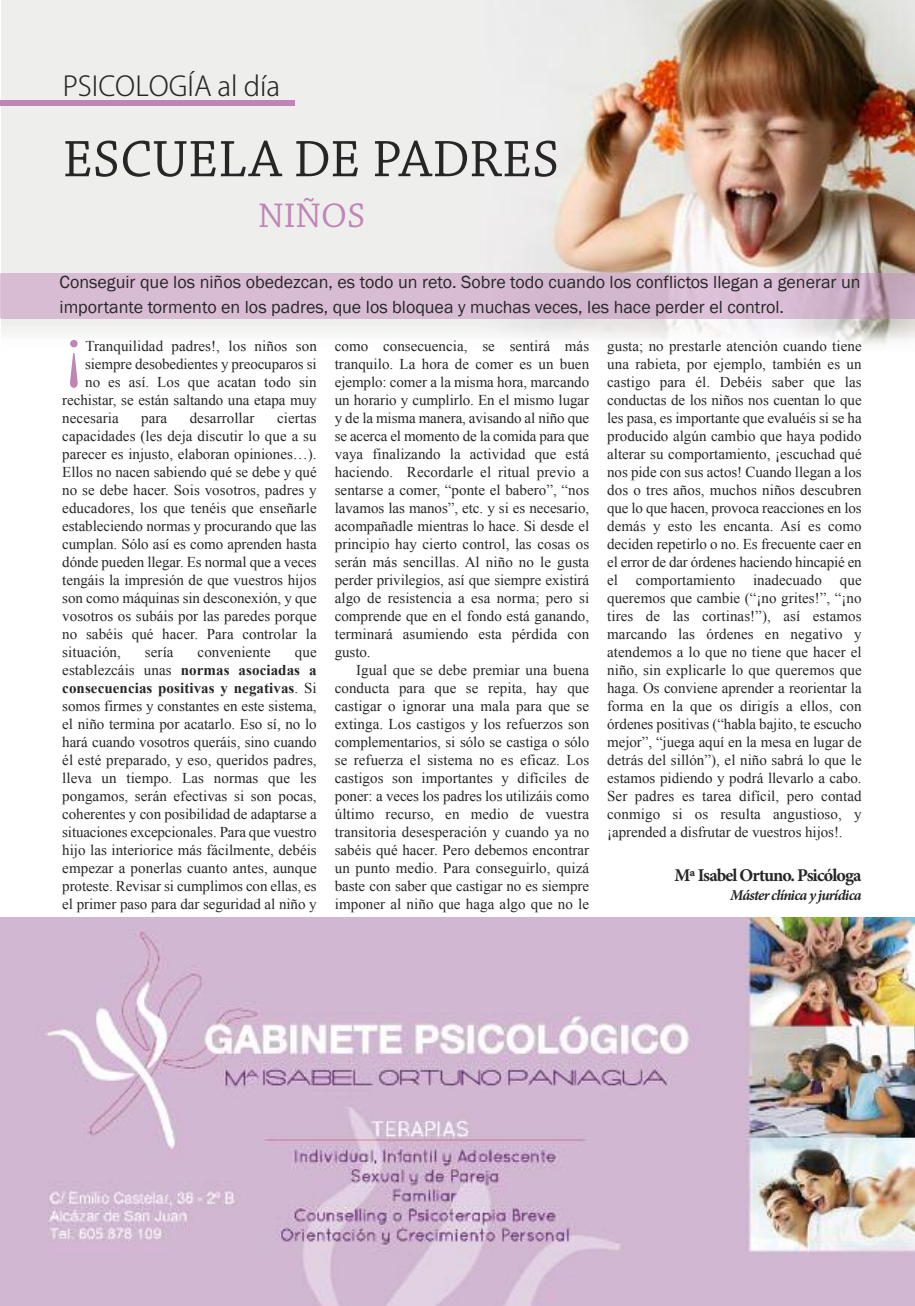
<style>
.page{position:relative;width:915px;height:1306px;background:#fff}
.page>*{position:absolute;margin:0;border:0;box-sizing:border-box;transform-origin:0 0}
.t1{font:69.3px "Times New Roman";color:#c085b7}
.t2{font:54px "Chaparral Pro";letter-spacing:.005em;color:#272627}
.t3{font:36px "Chaparral Pro";color:#c085b7}
.t4{font:300 27px "Koz Go Pro";color:#272627}
.t5{font:18px/25.5px "Franklin Gothic";color:#272627}
.t6{font:700 18px "Minion Pro";letter-spacing:-.05em;color:#272627}
.t7{font:15px/18px "Times New Roman";letter-spacing:.005em;color:#272627;text-align:justify}
.t8{font:italic 700 15px "Minion Pro";letter-spacing:-.055em;color:#272627}
.s1{font-weight:700}
</style>
<div class="page">
<img style="left:1px;top:0;width:913px;height:346px">
<hr style="left:0;top:273px;width:1px;height:45px;background:#e1c5dd">
<hr style="left:914px;top:273px;width:1px;height:45px;background:#e1c5dd">
<img style="left:1px;top:273px;width:913px;height:45px">
<div style="left:0;top:100px;width:294px;height:6px;background:#c085b7"></div>
<img style="left:1px;top:917px;width:913px;height:387px">
<h3 class="t4" style="left:63px;top:68px;width:219px">PSICOLOGÍA al día</h3>
<h2 class="t2" style="left:63px;top:139px;width:497px">ESCUELA DE PADRES</h2>
<h3 class="t3" style="left:258px;top:202px;width:108px">NIÑOS</h3>
<p class="t5" style="left:60px;top:269px;width:802px">Conseguir que los niños obedezcan, es todo un reto. Sobre todo cuando los conflictos llegan a generar un importante tormento en los padres, que los bloquea y muchas veces, les hace perder el control.</p>
<h1 class="t1" style="left:62px;top:311px;width:25px">¡</h1>
<p class="t7" style="left:85px;top:336px;width:233px">Tranquilidad padres!, los niños son</p>
<p class="t7" style="left:85px;top:354px;width:233px">siempre desobedientes y preocuparos si</p>
<p class="t7" style="left:85px;top:372px;width:233px">no es así. Los que acatan todo sin</p>
<p class="t7" style="left:62px;top:390px;width:256px">rechistar, se están saltando una etapa muy</p>
<p class="t7" style="left:62px;top:408px;width:58px">necesaria</p>
<p class="t7" style="left:141px;top:408px;width:28px">para</p>
<p class="t7" style="left:190px;top:408px;width:66px">desarrollar</p>
<p class="t7" style="left:62px;top:408px;width:256px;text-indent:215px">ciertas capacidades (les deja discutir lo que a su parecer es injusto, elaboran opiniones…).<br>Ellos no nacen sabiendo qué se debe y qué no se debe hacer. Sois vosotros, padres y educadores, los que tenéis que enseñarle estableciendo normas y procurando que las cumplan. Sólo así es como aprenden hasta dónde pueden llegar. Es normal que a veces tengáis la impresión de que vuestros hijos son como máquinas sin desconexión, y que vosotros os subáis por las paredes porque no sabéis qué hacer. Para controlar la situación,</p>
<p class="t7" style="left:145px;top:642px;width:30px">sería</p>
<p class="t7" style="left:197px;top:642px;width:75px">conveniente</p>
<p class="t7" style="left:62px;top:642px;width:256px;text-indent:232px">que establezcáis unas <span class="s1">normas asociadas a consecuencias positivas y negativas</span>. Si somos firmes y constantes en este sistema, el niño termina por acatarlo. Eso sí, no lo hará cuando vosotros queráis, sino cuando él esté preparado, y eso, queridos padres, lleva un tiempo. Las normas que les pongamos, serán efectivas si son pocas, coherentes y con posibilidad de adaptarse a situaciones excepcionales. Para que vuestro hijo las interiorice más fácilmente, debéis empezar a ponerlas cuanto antes, aunque proteste. Revisar si cumplimos con ellas, es el primer paso para dar seguridad al niño y</p>
<p class="t7" style="left:334px;top:336px;width:256px">como consecuencia, se sentirá más tranquilo. La hora de comer es un buen ejemplo: comer a la misma hora, marcando un horario y cumplirlo. En el mismo lugar y de la misma manera, avisando al niño que se acerca el momento de la comida para que vaya finalizando la actividad que está haciendo. Recordarle el ritual previo a sentarse a comer, “ponte el babero”, “nos lavamos las manos”, etc. y si es necesario, acompañadle mientras lo hace. Si desde el principio hay cierto control, las cosas os serán más sencillas. Al niño no le gusta perder privilegios, así que siempre existirá algo de resistencia a esa norma; pero si comprende que en el fondo está ganando, terminará asumiendo esta pérdida con gusto.</p>
<p class="t7" style="left:334px;top:660px;width:256px;text-indent:21px">Igual que se debe premiar una buena conducta para que se repita, hay que castigar o ignorar una mala para que se extinga. Los castigos y los refuerzos son complementarios, si sólo se castiga o sólo se refuerza el sistema no es eficaz. Los castigos son importantes y difíciles de poner: a veces los padres los utilizáis como último recurso, en medio de vuestra transitoria desesperación y cuando ya no sabéis qué hacer. Pero debemos encontrar un punto medio. Para conseguirlo, quizá baste con saber que castigar no es siempre imponer al niño que haga algo que no le</p>
<p class="t7" style="left:607px;top:336px;width:256px">gusta; no prestarle atención cuando tiene una rabieta, por ejemplo, también es un castigo para él. Debéis saber que las conductas de los niños nos cuentan lo que les pasa, es importante que evaluéis si se ha producido algún cambio que haya podido alterar su comportamiento, ¡escuchad qué nos pide con sus actos! Cuando llegan a los dos o tres años, muchos niños descubren que lo que hacen, provoca reacciones en los demás y esto les encanta. Así es como deciden repetirlo o no. Es frecuente caer en el error de dar órdenes haciendo hincapié en el comportamiento inadecuado que queremos que cambie (“¡no grites!”, “¡no tires de las cortinas!”), así estamos marcando las órdenes en negativo y atendemos a lo que no tiene que hacer el niño, sin explicarle lo que queremos que haga. Os conviene aprender a reorientar la forma en la que os dirigís a ellos, con órdenes positivas (“habla bajito, te escucho mejor”, “juega aquí en la mesa en lugar de detrás del sillón”), el niño sabrá lo que le estamos pidiendo y podrá llevarlo a cabo.<br>Ser padres es tarea difícil, pero contad conmigo si os resulta angustioso, y ¡aprended a disfrutar de vuestros hijos!.</p>
<p class="t6" style="left:674px;top:868px;width:188px">Mª Isabel Ortuno. Psicóloga</p>
<p class="t8" style="left:730px;top:889px;width:133px">Máster clínica y jurídica</p>
</div>
